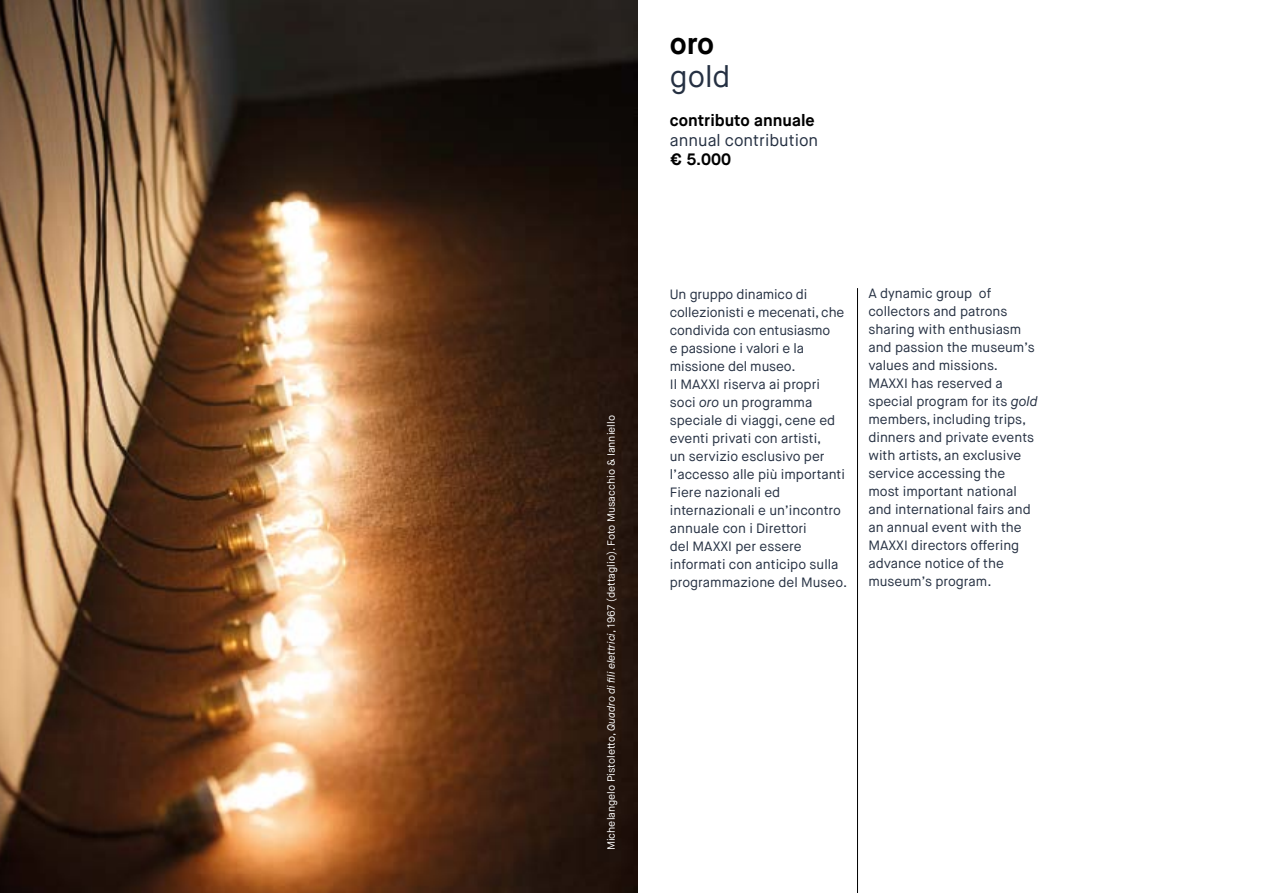
<style>
.page{position:relative;width:1276px;height:893px;background:#fff}
.page>*{position:absolute;margin:0;border:0;box-sizing:border-box;transform-origin:0 0}
.t1{font:30px "Maison Neue";color:#253042}
.t2{font:700 30px "Maison Neue";color:#000}
.t3{font:700 16.5px "Maison Neue";color:#000}
.t4{font:16.5px "Maison Neue";color:#253042}
.t5{font:13.5px/18px "Maison Neue";color:#253042}
.t6{font:10.5px "Maison Neue";color:#fff}
.s1{font-style:italic}
</style>
<div class="page">
<img style="left:0;top:0;width:638px;height:893px">
<hr style="left:857px;top:288px;width:1px;height:605px;background:#000">
<p class="t6" style="left:604px;top:850px;width:437px;rotate:-90deg">Michelangelo Pistoletto, <span class="s1">Quadro di fili elettrici</span>, 1967 (dettaglio). Foto Musacchio &amp; Ianniello</p>
<h1 class="t2" style="left:670px;top:25px;width:46px">oro</h1>
<h1 class="t1" style="left:670px;top:58px;width:62px">gold</h1>
<p class="t3" style="left:670px;top:110px;width:146px">contributo annuale</p>
<p class="t4" style="left:670px;top:129px;width:150px">annual contribution</p>
<p class="t3" style="left:670px;top:149px;width:63px">€ 5.000</p>
<p class="t5" style="left:670px;top:285px;width:179px">Un gruppo dinamico di collezionisti e mecenati, che condivida con entusiasmo<br>e passione i valori e la missione del museo.<br>Il MAXXI riserva ai propri soci <span class="s1">oro</span> un programma speciale di viaggi, cene ed eventi privati con artisti,<br>un servizio esclusivo per l’accesso alle più importanti<br>Fiere nazionali ed internazionali e un’incontro annuale con i Direttori<br>del MAXXI per essere informati con anticipo sulla programmazione del Museo.</p>
<p class="t5" style="left:868px;top:285px;width:171px">A dynamic group of collectors and patrons sharing with enthusiasm and passion the museum’s values and missions.<br>MAXXI has reserved a special program for its <span class="s1">gold </span>members, including trips, dinners and private events with artists, an exclusive service accessing the most important national and international fairs and an annual event with the<br>MAXXI directors offering advance notice of the museum’s program.</p>
</div>
